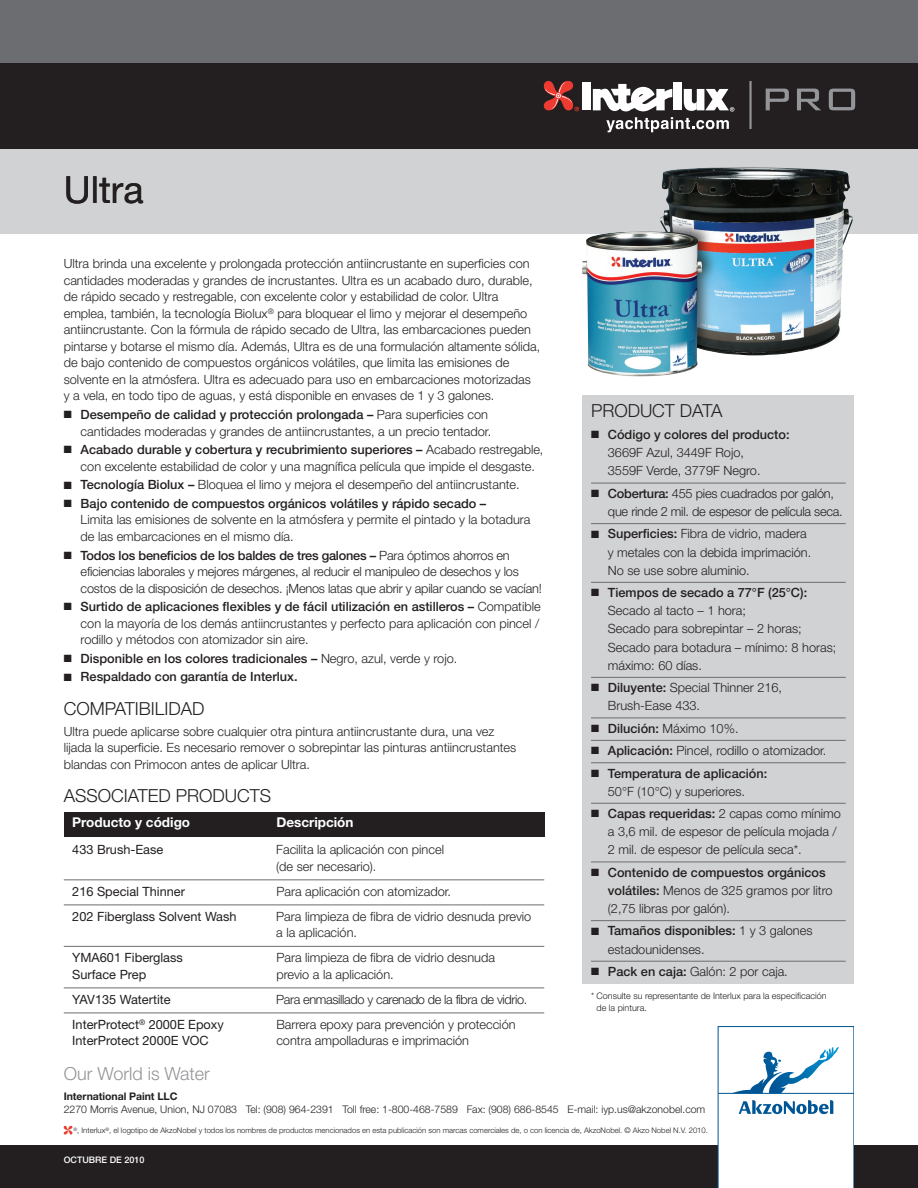
<style>
.page{position:relative;width:918px;height:1188px;background:#fff}
.page>*{position:absolute;margin:0;border:0;box-sizing:border-box;transform-origin:0 0}
.t1{font:37.5px "Helvetica Neue";color:#231f20}
.t2{font:300 18px "Helvetica Neue";color:#231f20}
.t3{font:300 18px "Helvetica Neue";color:#939598}
.t4{font:700 13.5px "Helvetica Neue";color:#fff}
.t5{font:300 12.75px/16.5px "Helvetica Neue";color:#231f20}
.t6{font:300 12.75px/16.5px "Helvetica Neue";letter-spacing:-.02em;color:#231f20}
.t7{font:500 12.75px/18.1px "Helvetica Neue";color:#231f20;text-align:center}
.t8{font:12.75px "Helvetica Neue";color:#231f20}
.t9{font:300 12.75px "Helvetica Neue";letter-spacing:-.03em;color:#231f20}
.t10{font:300 10.5px "Helvetica Neue";color:#231f20}
.t11{font:700 10.5px "Helvetica Neue";letter-spacing:-.005em;color:#231f20}
.t12{font:300 9px/12px "Helvetica Neue";color:#231f20}
.t13{font:500 9px "Helvetica Neue";color:#fff}
.t14{font:300 7.8px "Helvetica Neue";color:#231f20}
.s1{font-weight:500}
.s2{font-weight:300}
</style>
<div class="page">
<div style="left:0;top:149px;width:918px;height:85px;background:#d1d2d4"></div>
<div style="left:0;top:0;width:918px;height:149px;background:#6c6d70"></div>
<div style="left:0;top:64px;width:918px;height:85px;background:#231f20"></div>
<svg style="left:766px;top:89px;width:23px;height:21px"></svg>
<svg style="left:797px;top:89px;width:24px;height:21px"></svg>
<svg style="left:829px;top:89px;width:26px;height:21px"></svg>
<hr style="left:749px;top:81px;width:3px;height:48px;background:#939598">
<div style="left:582px;top:83px;width:9px;height:27px;background:#fff"></div>
<div style="left:674px;top:83px;width:8px;height:27px;background:#fff"></div>
<svg style="left:544px;top:81px;width:35px;height:30px"></svg>
<svg style="left:593px;top:84px;width:141px;height:48px"></svg>
<div style="left:0;top:1145px;width:918px;height:43px;background:#231f20"></div>
<div style="left:583px;top:395px;width:271px;height:589px;background:#d1d2d4"></div>
<svg style="left:718px;top:1026px;width:136px;height:162px"></svg>
<hr style="left:718px;top:1093px;width:136px;height:1px;background:#005595">
<img style="left:582px;top:167px;width:271px;height:210px">
<div style="left:64px;top:812px;width:480px;height:25px;background:#231f20"></div>
<hr style="left:64px;top:879px;width:480px;height:1px;background:#6c6d70">
<hr style="left:64px;top:905px;width:480px;height:1px;background:#6c6d70">
<hr style="left:64px;top:946px;width:480px;height:1px;background:#6c6d70">
<hr style="left:64px;top:988px;width:480px;height:1px;background:#6c6d70">
<hr style="left:64px;top:1013px;width:480px;height:1px;background:#6c6d70">
<hr style="left:591px;top:483px;width:255px;height:1px;background:#6c6d70">
<hr style="left:591px;top:523px;width:255px;height:1px;background:#6c6d70">
<hr style="left:591px;top:582px;width:255px;height:1px;background:#6c6d70">
<hr style="left:591px;top:677px;width:255px;height:1px;background:#6c6d70">
<hr style="left:591px;top:718px;width:255px;height:1px;background:#6c6d70">
<hr style="left:591px;top:740px;width:255px;height:1px;background:#6c6d70">
<hr style="left:591px;top:762px;width:255px;height:1px;background:#6c6d70">
<hr style="left:591px;top:803px;width:255px;height:1px;background:#6c6d70">
<hr style="left:591px;top:862px;width:255px;height:1px;background:#6c6d70">
<hr style="left:591px;top:920px;width:255px;height:1px;background:#6c6d70">
<hr style="left:591px;top:961px;width:255px;height:1px;background:#6c6d70">
<svg style="left:64px;top:1126px;width:8px;height:9px"></svg>
<h1 class="t1" style="left:64px;top:176px;width:81px">Ultra</h1>
<p class="t5" style="left:64px;top:257px;width:478px">Ultra brinda una excelente y prolongada protección antiincrustante en superficies con cantidades moderadas y grandes de incrustantes. Ultra es un acabado duro, durable, de rápido secado y restregable, con excelente color y estabilidad de color. Ultra emplea, también, la tecnología Biolux<sup>®</sup> para bloquear el limo y mejorar el desempeño antiincrustante. Con la fórmula de rápido secado de Ultra, las embarcaciones pueden pintarse y botarse el mismo día. Además, Ultra es de una formulación altamente sólida, de bajo contenido de compuestos orgánicos volátiles, que limita las emisiones de solvente en la atmósfera. Ultra es adecuado para uso en embarcaciones motorizadas<br>y a vela, en todo tipo de aguas, y está disponible en envases de 1 y 3 galones.</p>
<p class="t5" style="left:64px;top:408px;width:429px;text-align:right">■ <span class="s1">Desempeño de calidad y protección prolongada –</span> Para superficies con cantidades moderadas y grandes de antiincrustantes, a un precio tentador.</p>
<p class="t5" style="left:81px;top:443px;width:464px;text-indent:-17px">■ <span class="s1">Acabado durable y cobertura y recubrimiento superiores –</span> Acabado restregable, con excelente estabilidad de color y una magnífica película que impide el desgaste.</p>
<p class="t5" style="left:64px;top:478px;width:458px">■ <span class="s1">Tecnología Biolux –</span> Bloquea el limo y mejora el desempeño del antiincrustante.</p>
<p class="t5" style="left:81px;top:496px;width:451px;text-indent:-17px">■ <span class="s1">Bajo contenido de compuestos orgánicos volátiles y rápido secado –<br></span>Limita las emisiones de solvente en la atmósfera y permite el pintado y la botadura de las embarcaciones en el mismo día.</p>
<p class="t6" style="left:81px;top:548px;width:463px;text-indent:-17px">■ <span class="s1">Todos los beneficios de los baldes de tres galones –</span> Para óptimos ahorros en eficiencias laborales y mejores márgenes, al reducir el manipuleo de desechos y los costos de la disposición de desechos. ¡Menos latas que abrir y apilar cuando se vacían!</p>
<p class="t5" style="left:81px;top:600px;width:462px;text-align:justify;text-indent:-17px">■ <span class="s1">Surtido de aplicaciones flexibles y de fácil utilización en astilleros –</span> Compatible con la mayoría de los demás antiincrustantes y perfecto para aplicación con pincel / rodillo y métodos con atomizador sin aire.</p>
<p class="t7" style="left:64px;top:650px;width:395px">■ Disponible en los colores tradicionales – <span class="s2">Negro, azul, verde y rojo.</span></p>
<p class="t7" style="left:64px;top:669px;width:235px">■ Respaldado con garantía de Interlux.</p>
<h2 class="t2" style="left:64px;top:702px;width:142px">COMPATIBILIDAD</h2>
<p class="t5" style="left:64px;top:724px;width:454px">Ultra puede aplicarse sobre cualquier otra pintura antiincrustante dura, una vez lijada la superficie. Es necesario remover o sobrepintar las pinturas antiincrustantes blandas con Primocon antes de aplicar Ultra.</p>
<h2 class="t2" style="left:64px;top:789px;width:209px">ASSOCIATED PRODUCTS</h2>
<p class="t4" style="left:72px;top:817px;width:119px">Producto y código</p>
<p class="t4" style="left:276px;top:817px;width:79px">Descripción</p>
<p class="t8" style="left:72px;top:845px;width:93px">433 Brush-Ease</p>
<p class="t5" style="left:276px;top:843px;width:169px">Facilita la aplicación con pincel (de ser necesario).</p>
<p class="t8" style="left:72px;top:887px;width:114px">216 Special Thinner</p>
<p class="t5" style="left:276px;top:884px;width:176px">Para aplicación con atomizador.</p>
<p class="t8" style="left:72px;top:912px;width:166px">202 Fiberglass Solvent Wash</p>
<p class="t5" style="left:276px;top:909px;width:257px">Para limpieza de fibra de vidrio desnuda previo a la aplicación.</p>
<p class="t8" style="left:72px;top:953px;width:112px">YMA601 Fiberglass</p>
<p class="t5" style="left:276px;top:951px;width:220px">Para limpieza de fibra de vidrio desnuda</p>
<p class="t8" style="left:72px;top:970px;width:76px">Surface Prep</p>
<p class="t5" style="left:276px;top:967px;width:119px">previo a la aplicación.</p>
<p class="t8" style="left:72px;top:995px;width:100px">YAV135 Watertite</p>
<p class="t9" style="left:276px;top:995px;width:253px">Para enmasillado y carenado de la fibra de vidrio.</p>
<p class="t8" style="left:72px;top:1020px;width:153px">InterProtect<sup>®</sup> 2000E Epoxy</p>
<p class="t5" style="left:276px;top:1017px;width:241px">Barrera epoxy para prevención y protección</p>
<p class="t8" style="left:72px;top:1036px;width:138px">InterProtect 2000E VOC</p>
<p class="t5" style="left:276px;top:1034px;width:194px">contra ampolladuras e imprimación</p>
<h2 class="t3" style="left:64px;top:1067px;width:148px">Our World is Water</h2>
<h2 class="t2" style="left:591px;top:404px;width:133px">PRODUCT DATA</h2>
<p class="t5" style="left:608px;top:427px;width:183px;line-height:18.1px;text-indent:-17px">■ <span class="s1">Código y colores del producto:<br></span>3669F Azul, 3449F Rojo,<br>3559F Verde, 3779F Negro.</p>
<p class="t6" style="left:608px;top:485px;width:236px;line-height:18.1px;text-indent:-17px">■ <span class="s1">Cobertura:</span> 455 pies cuadrados por galón, que rinde 2 mil. de espesor de película seca.</p>
<p class="t5" style="left:608px;top:526px;width:205px;line-height:18.1px;text-indent:-17px">■ <span class="s1">Superficies:</span> Fibra de vidrio, madera y metales con la debida imprimación.<br>No se use sobre aluminio.</p>
<p class="t5" style="left:608px;top:585px;width:230px;line-height:18.1px;text-indent:-17px">■ <span class="s1">Tiempos de secado a 77°F (25°C):<br></span>Secado al tacto – 1 hora;<br>Secado para sobrepintar – 2 horas;<br>Secado para botadura – mínimo: 8 horas; máximo: 60 días.</p>
<p class="t5" style="left:608px;top:680px;width:176px;line-height:18.1px;text-indent:-17px">■ <span class="s1">Diluyente:</span> Special Thinner 216,<br>Brush-Ease 433.</p>
<p class="t5" style="left:591px;top:721px;width:149px">■ <span class="s1">Dilución:</span> Máximo 10%.</p>
<p class="t5" style="left:591px;top:744px;width:237px">■ <span class="s1">Aplicación:</span> Pincel, rodillo o atomizador.</p>
<p class="t7" style="left:591px;top:765px;width:178px">■ Temperatura de aplicación:<br><span class="s2">50°F (10°C) y superiores.</span></p>
<p class="t5" style="left:608px;top:806px;width:234px;line-height:18.1px;text-indent:-17px">■ <span class="s1">Capas requeridas:</span> 2 capas como mínimo a 3,6 mil. de espesor de película mojada /<br>2 mil. de espesor de película seca*.</p>
<p class="t5" style="left:608px;top:864px;width:226px;line-height:18.1px;text-indent:-17px">■ <span class="s1">Contenido de compuestos orgánicos volátiles:</span> Menos de 325 gramos por litro (2,75 libras por galón).</p>
<p class="t5" style="left:608px;top:923px;width:206px;line-height:18.1px;text-indent:-17px">■ <span class="s1">Tamaños disponibles:</span> 1 y 3 galones estadounidenses.</p>
<p class="t5" style="left:591px;top:964px;width:198px">■ <span class="s1">Pack en caja:</span> Galón: 2 por caja.</p>
<p class="t12" style="left:597px;top:991px;width:231px;text-indent:-6px">* Consulte su representante de Interlux para la especificación de la pintura.</p>
<p class="t11" style="left:64px;top:1093px;width:115px">International Paint LLC</p>
<p class="t10" style="left:64px;top:1105px;width:643px">2270 Morris Avenue, Union, NJ 07083 Tel: (908) 964-2391 Toll free: 1-800-468-7589 Fax: (908) 686-8545 E-mail: iyp.us@akzonobel.com</p>
<p class="t14" style="left:74px;top:1127px;width:636px"><sup>®</sup>, Interlux<sup>®</sup>, el logotipo de AkzoNobel y todos los nombres de productos mencionados en esta publicación son marcas comerciales de, o con licencia de, AkzoNobel. © Akzo Nobel N.V. 2010.</p>
<p class="t13" style="left:64px;top:1157px;width:82px">OCTUBRE DE 2010</p>
</div>
